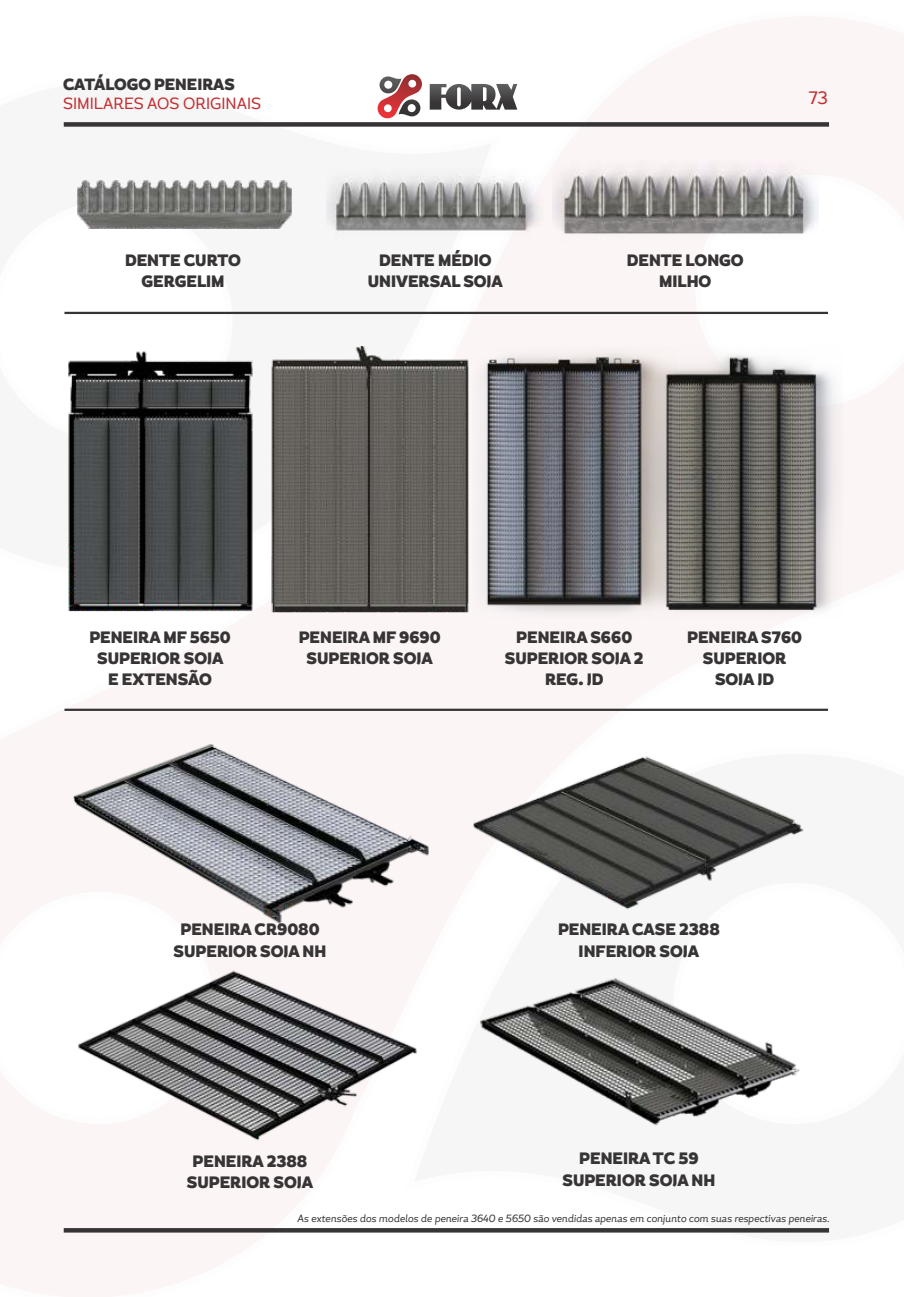
<style>
.page{position:relative;width:904px;height:1297px;background:#fff}
.page>*{position:absolute;margin:0;border:0;box-sizing:border-box;transform-origin:0 0}
.t1{font:18px "Magallanes Cond";color:#c52f33}
.t2{font:900 16.5px/21.3px "Magallanes Cond";color:#373435;text-align:center}
.t3{font:16.2px "Magallanes Cond";color:#c52f33}
.t4{font:900 16.2px "Magallanes Cond";color:#373435}
.t5{font:italic 10.5px "Magallanes Cond";color:#373435}
</style>
<div class="page">
<svg style="left:430px;top:84px;width:87px;height:26px"></svg>
<svg style="left:377px;top:74px;width:45px;height:44px"></svg>
<div style="left:64px;top:122px;width:765px;height:5px;background:#373435"></div>
<svg style="left:64px;top:1228px;width:765px;height:4px;background:#3b3839"></svg>
<img style="left:77px;top:180px;width:215px;height:49px">
<img style="left:326px;top:168px;width:219px;height:71px">
<img style="left:552px;top:161px;width:266px;height:82px">
<hr style="left:64px;top:312px;width:764px;height:2px;background:#373435">
<img style="left:68px;top:351px;width:185px;height:261px">
<img style="left:271px;top:346px;width:376px;height:272px">
<img style="left:647px;top:346px;width:195px;height:272px">
<hr style="left:64px;top:709px;width:764px;height:2px;background:#373435">
<img style="left:78px;top:970px;width:339px;height:172px">
<img style="left:473px;top:756px;width:331px;height:154px">
<img style="left:73px;top:744px;width:356px;height:180px">
<img style="left:480px;top:978px;width:320px;height:148px">
<p class="t4" style="left:63px;top:78px;width:173px">CATÁLOGO PENEIRAS</p>
<p class="t3" style="left:63px;top:97px;width:200px">SIMILARES AOS ORIGINAIS</p>
<p class="t1" style="left:808px;top:90px;width:21px">73</p>
<p class="t2" style="left:125px;top:251px;width:117px">DENTE CURTO<br>GERGELIM</p>
<p class="t2" style="left:368px;top:251px;width:137px">DENTE MÉDIO<br>UNIVERSAL SOJA</p>
<p class="t2" style="left:626px;top:251px;width:119px">DENTE LONGO<br>MILHO</p>
<p class="t2" style="left:89px;top:628px;width:143px">PENEIRA MF 5650<br>SUPERIOR SOJA<br>E EXTENSÃO</p>
<p class="t2" style="left:299px;top:628px;width:143px">PENEIRA MF 9690<br>SUPERIOR SOJA</p>
<p class="t2" style="left:505px;top:628px;width:140px">PENEIRA S660<br>SUPERIOR SOJA 2<br>REG. JD</p>
<p class="t2" style="left:687px;top:628px;width:116px">PENEIRA S760<br>SUPERIOR<br>SOJA JD</p>
<p class="t2" style="left:174px;top:920px;width:154px">PENEIRA CR9080<br>SUPERIOR SOJA NH</p>
<p class="t2" style="left:558px;top:920px;width:163px">PENEIRA CASE 2388<br>INFERIOR SOJA</p>
<p class="t2" style="left:187px;top:1152px;width:128px">PENEIRA 2388<br>SUPERIOR SOJA</p>
<p class="t2" style="left:562px;top:1150px;width:154px">PENEIRATC 59<br>SUPERIOR SOJA NH</p>
<p class="t5" style="left:297px;top:1214px;width:534px">As extensões dos modelos de peneira 3640 e 5650 são vendidas apenas em conjunto com suas respectivas peneiras.</p>
</div>
